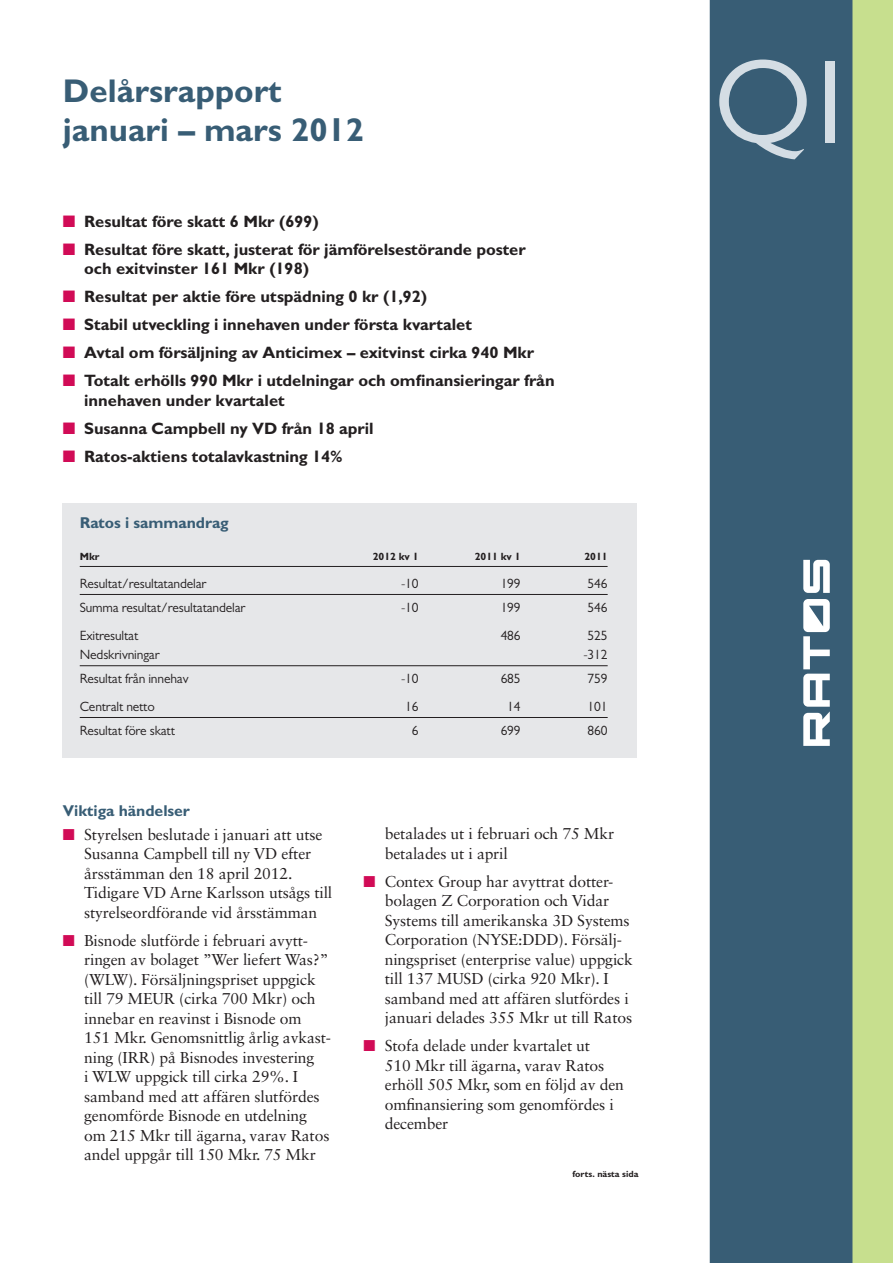
<style>
.page{position:relative;width:893px;height:1263px;background:#fff}
.page>*{position:absolute;margin:0;border:0;box-sizing:border-box;transform-origin:0 0}
.xRubrik{font:120px "Gill Sans MT Std";color:#d4dde4}
.xRubrik-2{font:700 33px/39.6px "Gill Sans MT Std";color:#385d75}
.xMellanrubrik{font:700 16.5px/19.5px "Gill Sans MT Std";letter-spacing:-.005em;color:#231f20}
.xBrödtext_1{font:15.75px/19.5px "Sabon LT Std";letter-spacing:-.01em;color:#231f20}
.xMellanrubrik-2{font:700 15.75px "Gill Sans MT Std";letter-spacing:-.005em;color:#385d75}
.xTabelltext_9_13{font:13.5px "Gill Sans MT Std";letter-spacing:-.01em;color:#231f20}
.xtabellhuvud_7{font:700 10.5px "Gill Sans MT Std";letter-spacing:-.005em;color:#231f20}
.t1{font:700 9px "Gill Sans MT Std";color:#231f20}
.s1{color:#d10b56}
</style>
<div class="page">
<div style="left:851px;top:0;width:42px;height:1263px;background:#c7df8e"></div>
<div style="left:63px;top:503px;width:574px;height:255px;background:#e6e7e9"></div>
<div style="left:710px;top:0;width:142px;height:1263px;background:#385d75"></div>
<svg style="left:803px;top:560px;width:27px;height:33px"></svg>
<svg style="left:803px;top:599px;width:27px;height:147px"></svg>
<hr style="left:80px;top:566px;width:528px;height:1px;background:#231f20">
<hr style="left:80px;top:594px;width:528px;height:1px;background:#231f20">
<hr style="left:80px;top:665px;width:528px;height:1px;background:#231f20">
<hr style="left:80px;top:717px;width:528px;height:1px;background:#231f20">
<p class="xRubrik-2" style="left:63px;top:70px;width:303px">Delårsrapport januari – mars 2012</p>
<p class="xMellanrubrik" style="left:63px;top:211px;width:257px"><span class="s1">■</span> Resultat före skatt 6 Mkr (699)</p>
<p class="xMellanrubrik" style="left:84px;top:239px;width:443px;text-indent:-21px"><span class="s1">■</span> Resultat före skatt, justerat för jämförelsestörande poster och exitvinster 161 Mkr (198)</p>
<p class="xMellanrubrik" style="left:63px;top:286px;width:366px"><span class="s1">■</span> Resultat per aktie före utspädning 0 kr (1,92)</p>
<p class="xMellanrubrik" style="left:63px;top:314px;width:411px"><span class="s1">■</span> Stabil utveckling i innehaven under första kvartalet</p>
<p class="xMellanrubrik" style="left:63px;top:342px;width:473px"><span class="s1">■</span> Avtal om försäljning av Anticimex – exitvinst cirka 940 Mkr</p>
<p class="xMellanrubrik" style="left:84px;top:370px;width:472px;text-indent:-21px"><span class="s1">■</span> Totalt erhölls 990 Mkr i utdelningar och omfinansieringar från innehaven under kvartalet</p>
<p class="xMellanrubrik" style="left:63px;top:418px;width:312px"><span class="s1">■</span> Susanna Campbell ny VD från 18 april</p>
<p class="xMellanrubrik" style="left:63px;top:446px;width:281px"><span class="s1">■</span> Ratos-aktiens totalavkastning 14%</p>
<p class="xMellanrubrik-2" style="left:80px;top:513px;width:150px">Ratos i sammandrag</p>
<p class="xtabellhuvud_7" style="left:80px;top:550px;width:21px">Mkr</p>
<p class="xtabellhuvud_7" style="left:373px;top:550px;width:47px">2012 kv 1</p>
<p class="xtabellhuvud_7" style="left:475px;top:550px;width:47px">2011 kv 1</p>
<p class="xtabellhuvud_7" style="left:584px;top:550px;width:25px">2011</p>
<p class="xTabelltext_9_13" style="left:80px;top:575px;width:128px">Resultat/resultatandelar</p>
<p class="xTabelltext_9_13" style="left:401px;top:575px;width:19px">-10</p>
<p class="xTabelltext_9_13" style="left:501px;top:575px;width:21px">199</p>
<p class="xTabelltext_9_13" style="left:588px;top:575px;width:21px">546</p>
<p class="xTabelltext_9_13" style="left:80px;top:599px;width:167px">Summa resultat/resultatandelar</p>
<p class="xTabelltext_9_13" style="left:401px;top:599px;width:19px">-10</p>
<p class="xTabelltext_9_13" style="left:501px;top:599px;width:21px">199</p>
<p class="xTabelltext_9_13" style="left:588px;top:599px;width:21px">546</p>
<p class="xTabelltext_9_13" style="left:80px;top:627px;width:60px">Exitresultat</p>
<p class="xTabelltext_9_13" style="left:501px;top:627px;width:21px">486</p>
<p class="xTabelltext_9_13" style="left:588px;top:627px;width:21px">525</p>
<p class="xTabelltext_9_13" style="left:80px;top:647px;width:81px">Nedskrivningar</p>
<p class="xTabelltext_9_13" style="left:583px;top:647px;width:26px">-312</p>
<p class="xTabelltext_9_13" style="left:80px;top:670px;width:110px">Resultat från innehav</p>
<p class="xTabelltext_9_13" style="left:401px;top:670px;width:19px">-10</p>
<p class="xTabelltext_9_13" style="left:501px;top:670px;width:21px">685</p>
<p class="xTabelltext_9_13" style="left:588px;top:670px;width:21px">759</p>
<p class="xTabelltext_9_13" style="left:80px;top:698px;width:77px">Centralt netto</p>
<p class="xTabelltext_9_13" style="left:405px;top:698px;width:15px">16</p>
<p class="xTabelltext_9_13" style="left:507px;top:698px;width:15px">14</p>
<p class="xTabelltext_9_13" style="left:588px;top:698px;width:21px">101</p>
<p class="xTabelltext_9_13" style="left:80px;top:722px;width:97px">Resultat före skatt</p>
<p class="xTabelltext_9_13" style="left:412px;top:722px;width:8px">6</p>
<p class="xTabelltext_9_13" style="left:501px;top:722px;width:21px">699</p>
<p class="xTabelltext_9_13" style="left:588px;top:722px;width:21px">860</p>
<p class="xMellanrubrik-2" style="left:63px;top:801px;width:129px">Viktiga händelser</p>
<p class="xBrödtext_1" style="left:84px;top:824px;width:250px;text-indent:-21px"><span class="s1">■</span> Styrelsen beslutade i januari att utse Susanna Campbell till ny VD efter årsstämman den 18 april 2012.<br>Tidigare VD Arne Karlsson utsågs till styrelseordförande vid årsstämman</p>
<p class="xBrödtext_1" style="left:84px;top:930px;width:248px;text-indent:-21px"><span class="s1">■</span> Bisnode slutförde i februari avytt&shy;ringen av bolaget ”Wer liefert Was?” (WLW). Försäljningspriset uppgick till 79 MEUR (cirka 700 Mkr) och innebar en reavinst i Bisnode om 151 Mkr. Genomsnittlig årlig avkast&shy;ning (IRR) på Bisnodes investering<br>i WLW uppgick till cirka 29%. I samband med att affären slutfördes genomförde Bisnode en utdelning om 215 Mkr till ägarna, varav Ratos andel uppgår till 150 Mkr. 75 Mkr</p>
<p class="xBrödtext_1" style="left:385px;top:824px;width:231px">betalades ut i februari och 75 Mkr betalades ut i april</p>
<p class="xBrödtext_1" style="left:385px;top:871px;width:249px;text-indent:-21px"><span class="s1">■</span> Contex Group har avyttrat dotter&shy;bolagen Z Corporation och Vidar Systems till amerikanska 3D Systems Corporation (NYSE:DDD). Försälj&shy;ningspriset (enterprise value) uppgick till 137 MUSD (cirka 920 Mkr). I samband med att affären slutfördes i januari delades 355 Mkr ut till Ratos</p>
<p class="xBrödtext_1" style="left:385px;top:1036px;width:241px;text-indent:-21px"><span class="s1">■</span> Stofa delade under kvartalet ut<br>510 Mkr till ägarna, varav Ratos erhöll 505 Mkr, som en följd av den omfinansiering som genomfördes i december</p>
<p class="t1" style="left:573px;top:1169px;width:67px">forts. nästa sida</p>
<p class="xRubrik" style="left:714px;top:31px;width:148px">Q1</p>
</div>
